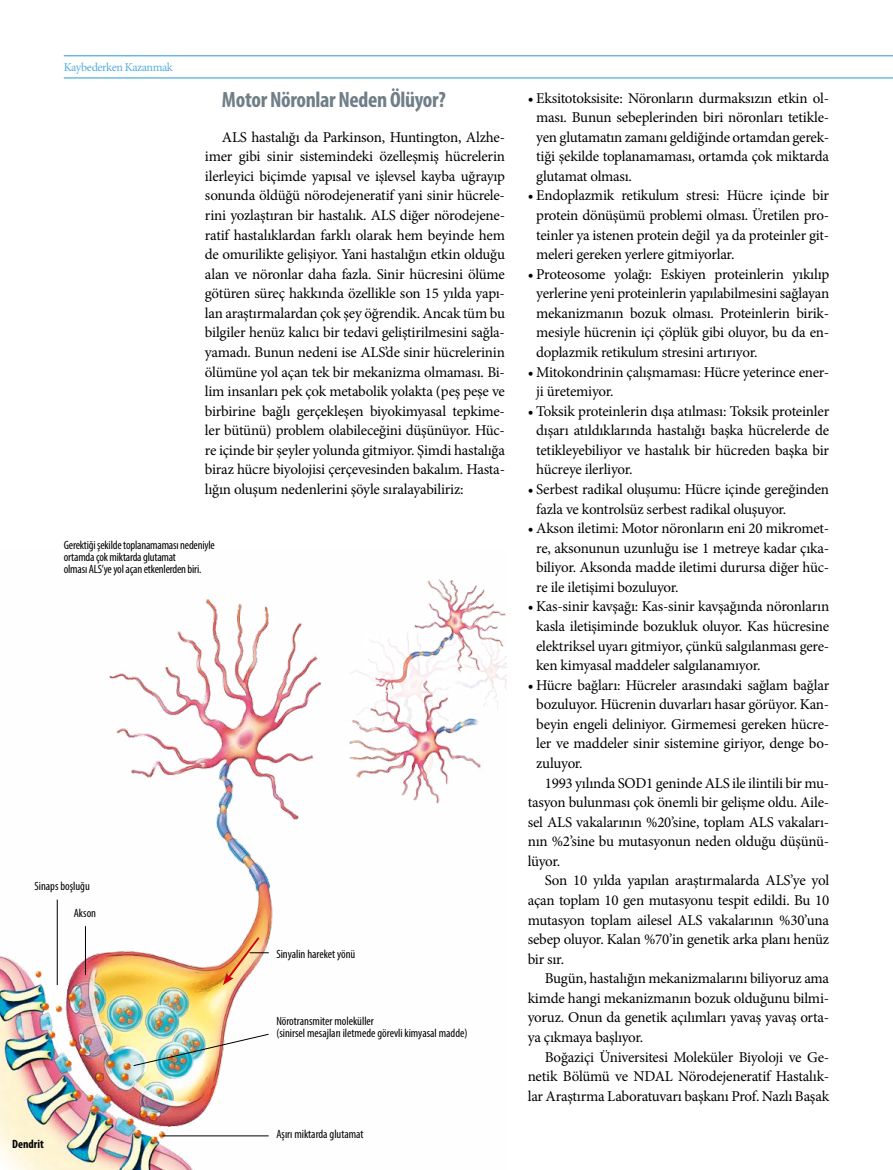
<style>
.page{position:relative;width:893px;height:1170px;background:#fff}
.page>*{position:absolute;margin:0;border:0;box-sizing:border-box;transform-origin:0 0}
.t1{font:700 condensed 22.2px "Myriad Pro";letter-spacing:-.015em;color:#707e87}
.t2{font:15px/19.5px "Minion Pro";letter-spacing:-.015em;color:#000;text-align:justify}
.t3{font:condensed 12px/12px "Myriad Pro";letter-spacing:-.005em;color:#000}
.t4{font:12px "Minion Pro";letter-spacing:-.035em;color:#58aedd}
.t5{font:700 condensed 12px "Myriad Pro";color:#000}
</style>
<div class="page">
<hr style="left:64px;top:78px;width:829px;height:1px;background:#2699d1">
<hr style="left:64px;top:56px;width:829px;height:1px;background:#2699d1">
<img style="left:0;top:579px;width:506px;height:590px">
<img style="left:133px;top:1033px;width:136px;height:33px">
<img style="left:223px;top:934px;width:46px;height:51px">
<hr style="left:163px;top:1135px;width:106px;height:1px;background:#000">
<hr style="left:57px;top:899px;width:1px;height:86px;background:#000">
<hr style="left:85px;top:926px;width:1px;height:48px;background:#000">
<p class="t4" style="left:64px;top:59px;width:111px">Kaybederken Kazanmak</p>
<h1 class="t1" style="left:222px;top:86px;width:225px">Motor Nöronlar Neden Ölüyor?</h1>
<p class="t2" style="left:205px;top:127px;width:302px;text-indent:17px">ALS hastalığı da Parkinson, Huntington, Alzhe&shy;imer gibi sinir sistemindeki özelleşmiş hücrelerin ilerleyici biçimde yapısal ve işlevsel kayba uğrayıp sonunda öldüğü nörodejeneratif yani sinir hücrele&shy;rini yozlaştıran bir hastalık. ALS diğer nörodejene&shy;ratif hastalıklardan farklı olarak hem beyinde hem de omurilikte gelişiyor. Yani hastalığın etkin olduğu alan ve nöronlar daha fazla. Sinir hücresini ölüme götüren süreç hakkında özellikle son 15 yılda yapı&shy;lan araştırmalardan çok şey öğrendik. Ancak tüm bu bilgiler henüz kalıcı bir tedavi geliştirilmesini sağla&shy;yamadı. Bunun nedeni ise ALS’de sinir hücrelerinin ölümüne yol açan tek bir mekanizma olmaması. Bi&shy;lim insanları pek çok metabolik yolakta (peş peşe ve birbirine bağlı gerçekleşen biyokimyasal tepkime&shy;ler bütünü) problem olabileceğini düşünüyor. Hüc&shy;re içinde bir şeyler yolunda gitmiyor. Şimdi hastalığa biraz hücre biyolojisi çerçevesinden bakalım. Hasta&shy;lığın oluşum nedenlerini şöyle sıralayabiliriz:</p>
<p class="t3" style="left:64px;top:538px;width:153px">Gerektiği şekilde toplanamaması nedeniyle ortamda çok miktarda glutamat<br>olması ALS’ye yol açan etkenlerden biri.</p>
<p class="t3" style="left:34px;top:879px;width:57px">Sinaps boşluğu</p>
<p class="t3" style="left:74px;top:906px;width:24px">Akson</p>
<p class="t5" style="left:12px;top:1136px;width:33px">Dendrit</p>
<p class="t3" style="left:276px;top:947px;width:80px">Sinyalin hareket yönü</p>
<p class="t3" style="left:276px;top:1014px;width:193px">Nörotransmiter moleküller<br>(sinirsel mesajları iletmede görevli kimyasal madde)</p>
<p class="t3" style="left:276px;top:1127px;width:89px">Aşırı miktarda glutamat</p>
<p class="t2" style="left:536px;top:88px;width:294px;text-indent:-9px">• Eksitotoksisite: Nöronların durmaksızın etkin ol&shy;ması. Bunun sebeplerinden biri nöronları tetikle&shy;yen glutamatın zamanı geldiğinde ortamdan gerek&shy;tiği şekilde toplanamaması, ortamda çok miktarda glutamat olması.</p>
<p class="t2" style="left:536px;top:186px;width:294px;text-indent:-9px">• Endoplazmik retikulum stresi: Hücre içinde bir protein dönüşümü problemi olması. Üretilen pro&shy;teinler ya istenen protein değil ya da proteinler git&shy;meleri gereken yerlere gitmiyorlar.</p>
<p class="t2" style="left:536px;top:264px;width:294px;text-indent:-9px">• Proteosome yolağı: Eskiyen proteinlerin yıkılıp yerlerine yeni proteinlerin yapılabilmesini sağlayan mekanizmanın bozuk olması. Proteinlerin birik&shy;mesiyle hücrenin içi çöplük gibi oluyor, bu da en&shy;doplazmik retikulum stresini artırıyor.</p>
<p class="t2" style="left:536px;top:362px;width:294px;text-indent:-9px">• Mitokondrinin çalışmaması: Hücre yeterince ener&shy;ji üretemiyor.</p>
<p class="t2" style="left:536px;top:401px;width:294px;text-indent:-9px">• Toksik proteinlerin dışa atılması: Toksik proteinler dışarı atıldıklarında hastalığı başka hücrelerde de tetikleyebiliyor ve hastalık bir hücreden başka bir hücreye ilerliyor.</p>
<p class="t2" style="left:536px;top:479px;width:294px;text-indent:-9px">• Serbest radikal oluşumu: Hücre içinde gereğinden fazla ve kontrolsüz serbest radikal oluşuyor.</p>
<p class="t2" style="left:536px;top:518px;width:294px;text-indent:-9px">• Akson iletimi: Motor nöronların eni 20 mikromet&shy;re, aksonunun uzunluğu ise 1 metreye kadar çıka&shy;biliyor. Aksonda madde iletimi durursa diğer hüc&shy;re ile iletişimi bozuluyor.</p>
<p class="t2" style="left:536px;top:597px;width:294px;text-indent:-9px">• Kas-sinir kavşağı: Kas-sinir kavşağında nöronların kasla iletişiminde bozukluk oluyor. Kas hücresine elektriksel uyarı gitmiyor, çünkü salgılanması gere&shy;ken kimyasal maddeler salgılanamıyor.</p>
<p class="t2" style="left:528px;top:675px;width:303px">• Hücre bağları: Hücreler arasındaki sağlam bağlar</p>
<p class="t2" style="left:536px;top:694px;width:294px">bozuluyor. Hücrenin duvarları hasar görüyor. Kan-</p>
<p class="t2" style="left:536px;top:714px;width:294px">beyin engeli deliniyor. Girmemesi gereken hücre-</p>
<p class="t2" style="left:536px;top:733px;width:294px">ler ve maddeler sinir sistemine giriyor, denge bo-</p>
<p class="t2" style="left:536px;top:753px;width:48px">zuluyor.</p>
<p class="t2" style="left:545px;top:773px;width:286px">1993 yılında SOD1 geninde ALS ile ilintili bir mu-</p>
<p class="t2" style="left:528px;top:792px;width:303px">tasyon bulunması çok önemli bir gelişme oldu. Aile-</p>
<p class="t2" style="left:528px;top:812px;width:303px">sel ALS vakalarının %20’sine, toplam ALS vakaları-</p>
<p class="t2" style="left:528px;top:831px;width:303px">nın %2’sine bu mutasyonun neden olduğu düşünü-</p>
<p class="t2" style="left:528px;top:851px;width:34px">lüyor.</p>
<p class="t2" style="left:545px;top:870px;width:286px">Son 10 yılda yapılan araştırmalarda ALS’ye yol</p>
<p class="t2" style="left:528px;top:890px;width:303px">açan toplam 10 gen mutasyonu tespit edildi. Bu 10</p>
<p class="t2" style="left:528px;top:910px;width:303px">mutasyon toplam ailesel ALS vakalarının %30’una</p>
<p class="t2" style="left:528px;top:929px;width:303px">sebep oluyor. Kalan %70’in genetik arka planı henüz</p>
<p class="t2" style="left:528px;top:949px;width:38px">bir sır.</p>
<p class="t2" style="left:545px;top:968px;width:286px">Bugün, hastalığın mekanizmalarını biliyoruz ama</p>
<p class="t2" style="left:528px;top:988px;width:303px">kimde hangi mekanizmanın bozuk olduğunu bilmi-</p>
<p class="t2" style="left:528px;top:1007px;width:303px">yoruz. Onun da genetik açılımları yavaş yavaş orta-</p>
<p class="t2" style="left:528px;top:1027px;width:117px">ya çıkmaya başlıyor.</p>
<p class="t2" style="left:545px;top:1046px;width:286px">Boğaziçi Üniversitesi Moleküler Biyoloji ve Ge-</p>
<p class="t2" style="left:528px;top:1066px;width:303px">netik Bölümü ve NDAL Nörodejeneratif Hastalık-</p>
<p class="t2" style="left:528px;top:1086px;width:303px">lar Araştırma Laboratuvarı başkanı Prof. Nazlı Başak</p>
</div>
